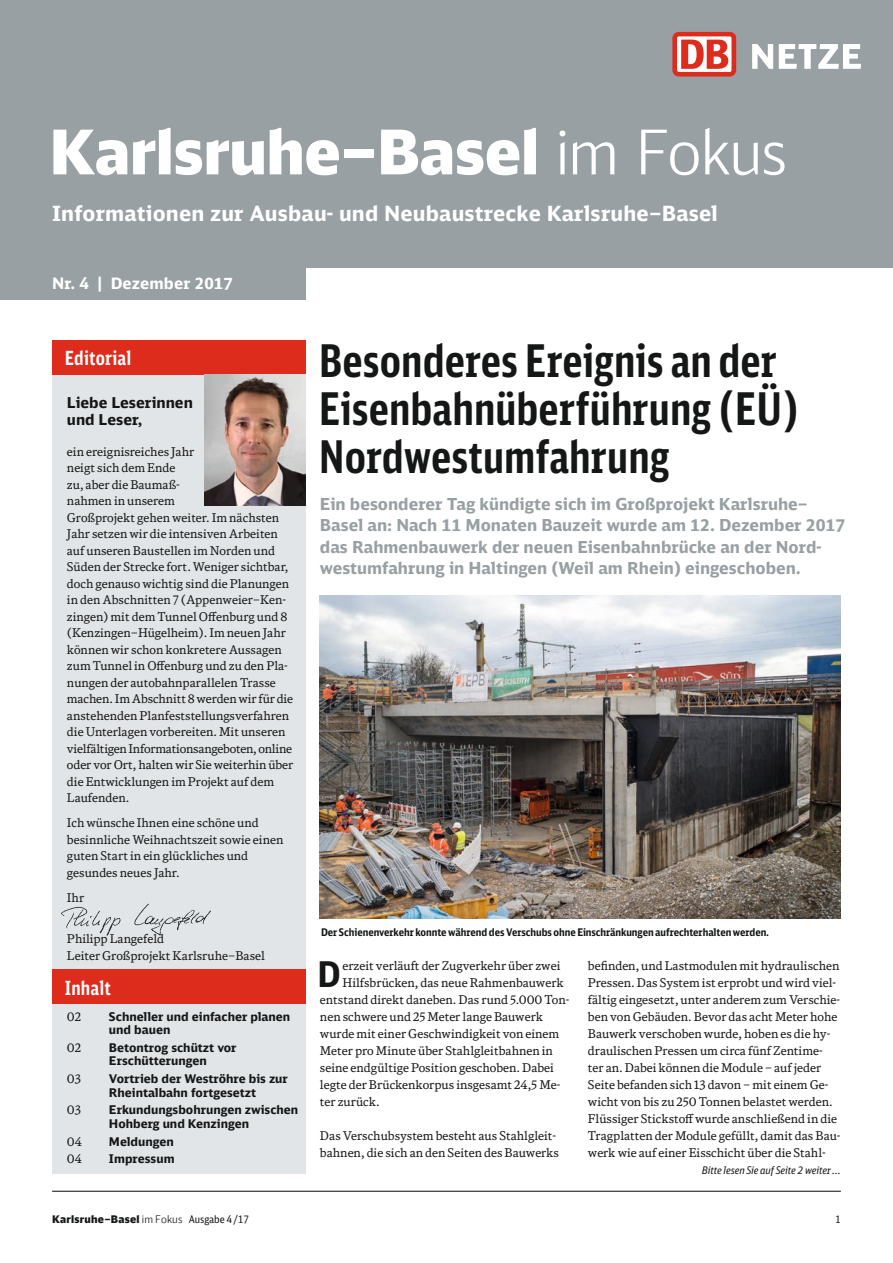
<style>
.page{position:relative;width:893px;height:1263px;background:#fff}
.page>*{position:absolute;margin:0;border:0;box-sizing:border-box;transform-origin:0 0}
.t1{font:900 61.5px "DB Head";letter-spacing:-.005em;color:#fff}
.t2{font:700 45px/48px "DB Sans Comp";color:#151616}
.t3{font:700 35.4px "DB Sans Cond";color:#151616}
.t4{font:700 21px "DB Sans";letter-spacing:.01em;color:#fff}
.t5{font:700 19.5px "DB Sans Comp";letter-spacing:.01em;color:#fff}
.t6{font:700 16.5px/21.1px "DB Sans";color:#98a0a4}
.t7{font:700 15.75px "DB Sans";letter-spacing:.01em;color:#fff}
.t8{font:700 15px/17px "DB Sans";color:#151616}
.t9{font:12px/16.5px "DB News";color:#151616}
.t10{font:700 12px/13.5px "DB Sans";color:#151616}
.t11{font:700 10.5px "DB Sans Cond";letter-spacing:-.005em;color:#151616}
.t12{font:900 10.5px "DB Head";letter-spacing:.025em;color:#151616}
.t13{font:italic 10.5px "DB Sans Cond";color:#151616}
.t14{font:10.5px "DB Sans Cond";color:#151616}
.s1{font-weight:300}
.s2{font-family:"DB Sans Cond";font-weight:400}
</style>
<div class="page">
<div style="left:52px;top:374px;width:253px;height:800px;background:#e2e5e7"></div>
<div style="left:0;top:238px;width:305px;height:62px;background:#98a0a4"></div>
<div style="left:0;top:0;width:893px;height:268px;background:#98a0a4"></div>
<svg style="left:752px;top:44px;width:21px;height:25px"></svg>
<svg style="left:779px;top:44px;width:82px;height:25px"></svg>
<div style="left:672px;top:32px;width:64px;height:45px;background:#dd2b1c;border-radius:6px"></div>
<div style="left:677px;top:36px;width:54px;height:36px;background:#fff;border-radius:2px"></div>
<svg style="left:681px;top:40px;width:47px;height:29px"></svg>
<img style="left:320px;top:595px;width:521px;height:323px">
<div style="left:52px;top:340px;width:253px;height:34px;background:#dd2b1c"></div>
<div style="left:52px;top:969px;width:253px;height:34px;background:#dd2b1c"></div>
<img style="left:204px;top:374px;width:101px;height:131px">
<img style="left:61px;top:903px;width:150px;height:33px">
<hr style="left:52px;top:1191px;width:789px;height:1px;background:#151616">
<h1 class="t1" style="left:50px;top:112px;width:739px">Karlsruhe–Basel <span class="s1">im Fokus</span></h1>
<h3 class="t4" style="left:52px;top:200px;width:667px">Informationen zur Ausbau- und Neubaustrecke Karlsruhe–Basel</h3>
<h3 class="t7" style="left:52px;top:273px;width:182px">Nr. 4 | Dezember 2017</h3>
<h3 class="t5" style="left:65px;top:346px;width:68px">Editorial</h3>
<p class="t8" style="left:67px;top:394px;width:127px">Liebe Leserinnen und Leser,</p>
<p class="t9" style="left:67px;top:443px;width:228px">ein ereignisreiches Jahr<br>neigt sich dem Ende<br>zu, aber die Baumaß-<br>nahmen in unserem<br>Großprojekt gehen weiter. Im nächsten Jahr setzen wir die intensiven Arbeiten auf unseren Baustellen im Norden und Süden der Strecke fort. Weniger sichtbar, doch genauso wichtig sind die Planungen in den Abschnitten 7 (Appenweier–Ken&shy;zingen) mit dem Tunnel Offenburg und 8 (Kenzingen–Hügelheim). Im neuen Jahr können wir schon konkretere Aussagen zum Tunnel in Offenburg und zu den Pla&shy;nungen der autobahnparallelen Trasse machen. Im Abschnitt 8 werden wir für die anstehenden Planfeststellungsverfahren die Unterlagen vorbereiten. Mit unseren vielfältigen Informationsangeboten, online oder vor Ort, halten wir Sie weiterhin über die Entwicklungen im Projekt auf dem Laufenden.</p>
<p class="t9" style="left:67px;top:815px;width:218px">Ich wünsche Ihnen eine schöne und besinnliche Weihnachtszeit sowie einen guten Start in ein glückliches und gesundes neues Jahr.</p>
<p class="t9" style="left:67px;top:889px;width:19px">Ihr</p>
<p class="t9" style="left:67px;top:931px;width:199px">Philipp Langefeld<br>Leiter Großprojekt Karlsruhe–Basel</p>
<h3 class="t5" style="left:65px;top:975px;width:48px">Inhalt</h3>
<p class="t9" style="left:67px;top:1008px;width:16px">02</p>
<p class="t10" style="left:109px;top:1009px;width:183px">Schneller und einfacher planen und bauen</p>
<p class="t9" style="left:67px;top:1039px;width:16px">02</p>
<p class="t10" style="left:109px;top:1040px;width:129px">Betontrog schützt vor<br>Erschütterungen</p>
<p class="t9" style="left:67px;top:1070px;width:16px">03</p>
<p class="t10" style="left:109px;top:1072px;width:180px">Vortrieb der Weströhre bis zur<br>Rheintalbahn fortgesetzt</p>
<p class="t9" style="left:67px;top:1102px;width:16px">03</p>
<p class="t10" style="left:109px;top:1103px;width:191px">Erkundungsbohrungen zwischen<br>Hohberg und Kenzingen</p>
<p class="t9" style="left:67px;top:1133px;width:17px">04</p>
<p class="t10" style="left:109px;top:1134px;width:66px">Meldungen</p>
<p class="t9" style="left:67px;top:1151px;width:17px">04</p>
<p class="t10" style="left:109px;top:1152px;width:67px">Impressum</p>
<h2 class="t2" style="left:319px;top:336px;width:482px">Besonderes Ereignis an der<br>Eisenbahnüberführung (EÜ)<br>Nordwestumfahrung</h2>
<p class="t6" style="left:320px;top:493px;width:527px">Ein besonderer Tag kündigte sich im Großprojekt Karlsruhe– Basel an: Nach 11 Monaten Bauzeit wurde am 12. Dezember 2017 das Rahmenbauwerk der neuen Eisenbahnbrücke an der Nord&shy;westumfahrung in Haltingen (Weil am Rhein) eingeschoben.</p>
<p class="t11" style="left:321px;top:925px;width:450px">Der Schienenverkehr konnte während des Verschubs ohne Einschränkungen aufrechterhalten werden.</p>
<h3 class="t3" style="left:317px;top:951px;width:25px">D</h3>
<p class="t9" style="left:342px;top:957px;width:219px">erzeit verläuft der Zugverkehr über zwei</p>
<p class="t9" style="left:342px;top:974px;width:223px">Hilfsbrücken, das neue Rahmenbauwerk</p>
<p class="t9" style="left:320px;top:991px;width:251px">entstand direkt daneben. Das rund 5.000 Ton-</p>
<p class="t9" style="left:320px;top:1008px;width:225px">nen schwere und 25 Meter lange Bauwerk</p>
<p class="t9" style="left:320px;top:1025px;width:241px">wurde mit einer Geschwindigkeit von einem</p>
<p class="t9" style="left:320px;top:1042px;width:234px">Meter pro Minute über Stahlgleitbahnen in</p>
<p class="t9" style="left:320px;top:1059px;width:235px">seine endgültige Position geschoben. Dabei</p>
<p class="t9" style="left:320px;top:1076px;width:242px">legte der Brückenkorpus insgesamt 24,5 Me-</p>
<p class="t9" style="left:320px;top:1093px;width:61px">ter zurück.</p>
<p class="t9" style="left:320px;top:1127px;width:241px;line-height:17px">Das Verschubsystem besteht aus Stahlgleit&shy;bahnen, die sich an den Seiten des Bauwerks</p>
<p class="t9" style="left:588px;top:957px;width:254px;line-height:17px">befinden, und Lastmodulen mit hydraulischen Pressen. Das System ist erprobt und wird viel&shy;fältig eingesetzt, unter anderem zum Verschie&shy;ben von Gebäuden. Bevor das acht Meter hohe Bauwerk verschoben wurde, hoben es die hy&shy;draulischen Pressen um circa fünf Zentime&shy;ter an. Dabei können die Module – auf jeder Seite befanden sich 13 davon – mit einem Ge&shy;wicht von bis zu 250 Tonnen belastet werden.<br>Flüssiger Stickstoff wurde anschließend in die Tragplatten der Module gefüllt, damit das Bau&shy;werk wie auf einer Eisschicht über die Stahl-</p>
<p class="t13" style="left:702px;top:1163px;width:140px">Bitte lesen Sie auf Seite 2 weiter …</p>
<p class="t12" style="left:52px;top:1212px;width:199px">Karlsruhe–Basel <span class="s1">im Fokus</span> <span class="s2">Ausgabe 4 /17</span></p>
<p class="t14" style="left:835px;top:1212px;width:7px">1</p>
</div>
